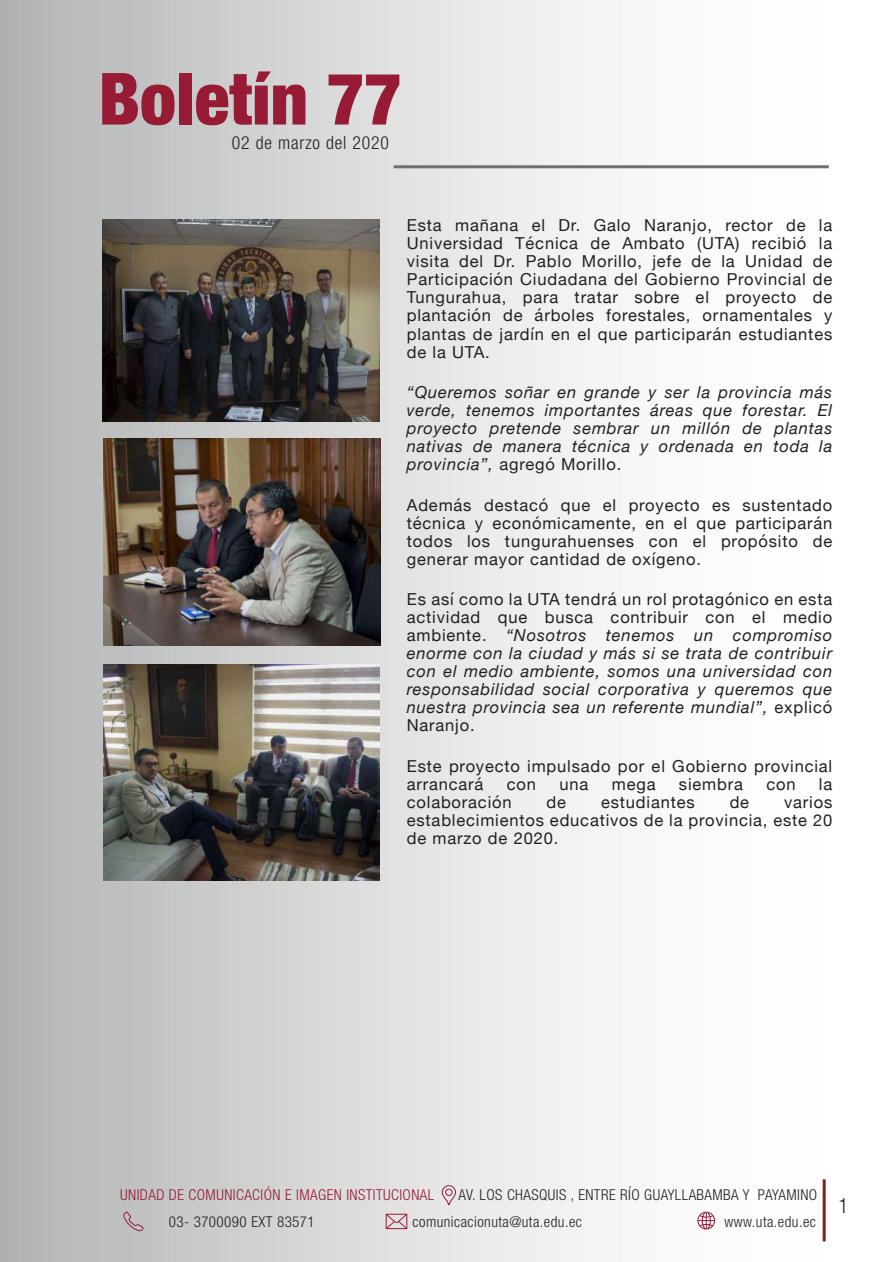
<style>
.page{position:relative;width:892px;height:1262px;background:#fff}
.page>*{position:absolute;margin:0;border:0;box-sizing:border-box;transform-origin:0 0}
.t1{font:900 condensed 72px "Helvetica Neue";color:#971b34}
.t2{font:300 condensed 21px "Helvetica Neue LT Pro";color:#231f20}
.t3{font:300 condensed 18px "Helvetica Neue LT Pro";letter-spacing:.05em;color:#231f20}
.t4{font:16.5px/18px "Helvetica Neue";letter-spacing:.05em;color:#231f20;text-align:justify}
.t5{font:italic 16.5px/18px "Helvetica Neue";letter-spacing:.05em;color:#231f20;text-align:justify}
.t6{font:300 condensed 15px "Helvetica Neue LT Pro";letter-spacing:.03em;color:#231f20}
.t7{font:300 condensed 15px "Helvetica Neue LT Pro";letter-spacing:.03em;color:#971b34}
.s1{font-style:normal}
</style>
<div class="page">
<div style="left:0;top:0;width:891px;height:1261px;background:linear-gradient(to right,#b7b8b8,#fff)"></div>
<hr style="left:393px;top:165px;width:435px;height:3px;background:#6d7172">
<hr style="left:822px;top:1179px;width:3px;height:62px;background:#fff">
<svg style="left:385px;top:1213px;width:22px;height:16px"></svg>
<svg style="left:123px;top:1210px;width:21px;height:21px"></svg>
<svg style="left:697px;top:1211px;width:17px;height:18px"></svg>
<svg style="left:441px;top:1184px;width:15px;height:21px"></svg>
<img style="left:102px;top:220px;width:277px;height:202px">
<img style="left:104px;top:664px;width:276px;height:216px">
<img style="left:104px;top:439px;width:277px;height:206px">
<h1 class="t1" style="left:98px;top:40px;width:304px">Boletín 77</h1>
<p class="t3" style="left:232px;top:133px;width:159px">02 de marzo del 2020</p>
<p class="t4" style="left:406px;top:217px;width:427px">Esta mañana el Dr. Galo Naranjo, rector de la Universidad Técnica de Ambato (UTA) recibió la visita del Dr. Pablo Morillo, jefe de la Unidad de Participación Ciudadana del Gobierno Provincial de Tungurahua, para tratar sobre el proyecto de plantación de árboles forestales, ornamentales y plantas de jardín en el que participarán estudiantes de la UTA.</p>
<p class="t5" style="left:406px;top:384px;width:427px">“Queremos soñar en grande y ser la provincia más verde, tenemos importantes áreas que forestar. El proyecto pretende sembrar un millón de plantas nativas de manera técnica y ordenada en toda la provincia”, <span class="s1">agregó Morillo.</span></p>
<p class="t4" style="left:406px;top:496px;width:427px">Además destacó que el proyecto es sustentado técnica y económicamente, en el que participarán todos los tungurahuenses con el propósito de generar mayor cantidad de oxígeno.</p>
<p class="t5" style="left:406px;top:591px;width:427px"><span class="s1">Es así como la UTA tendrá un rol protagónico en esta actividad que busca contribuir con el medio ambiente.</span> “Nosotros tenemos un compromiso enorme con la ciudad y más si se trata de contribuir con el medio ambiente, somos una universidad con responsabilidad social corporativa y queremos que nuestra provincia sea un referente mundial”, <span class="s1">explicó Naranjo.</span></p>
<p class="t4" style="left:406px;top:757px;width:426px">Este proyecto impulsado por el Gobierno provincial arrancará</p>
<p class="t4" style="left:506px;top:775px;width:31px">con</p>
<p class="t4" style="left:559px;top:775px;width:30px">una</p>
<p class="t4" style="left:611px;top:775px;width:45px">mega</p>
<p class="t4" style="left:678px;top:775px;width:65px">siembra</p>
<p class="t4" style="left:766px;top:775px;width:31px">con</p>
<p class="t4" style="left:818px;top:775px;width:15px">la</p>
<p class="t4" style="left:406px;top:793px;width:106px">colaboración</p>
<p class="t4" style="left:546px;top:793px;width:21px">de</p>
<p class="t4" style="left:600px;top:793px;width:95px">estudiantes</p>
<p class="t4" style="left:729px;top:793px;width:21px">de</p>
<p class="t4" style="left:406px;top:793px;width:427px;text-indent:377px">varios establecimientos educativos de la provincia, este 20 de marzo de 2020.</p>
<p class="t7" style="left:120px;top:1186px;width:315px">UNIDAD DE COMUNICACIÓN E IMAGEN INSTITUCIONAL</p>
<p class="t6" style="left:458px;top:1186px;width:360px">AV. LOS CHASQUIS , ENTRE RÍO GUAYLLABAMBA Y PAYAMINO</p>
<p class="t6" style="left:169px;top:1213px;width:147px">03- 3700090 EXT 83571</p>
<p class="t6" style="left:412px;top:1213px;width:171px">comunicacionuta@uta.edu.ec</p>
<p class="t6" style="left:724px;top:1213px;width:93px">www.uta.edu.ec</p>
<p class="t2" style="left:838px;top:1193px;width:12px">1</p>
</div>
